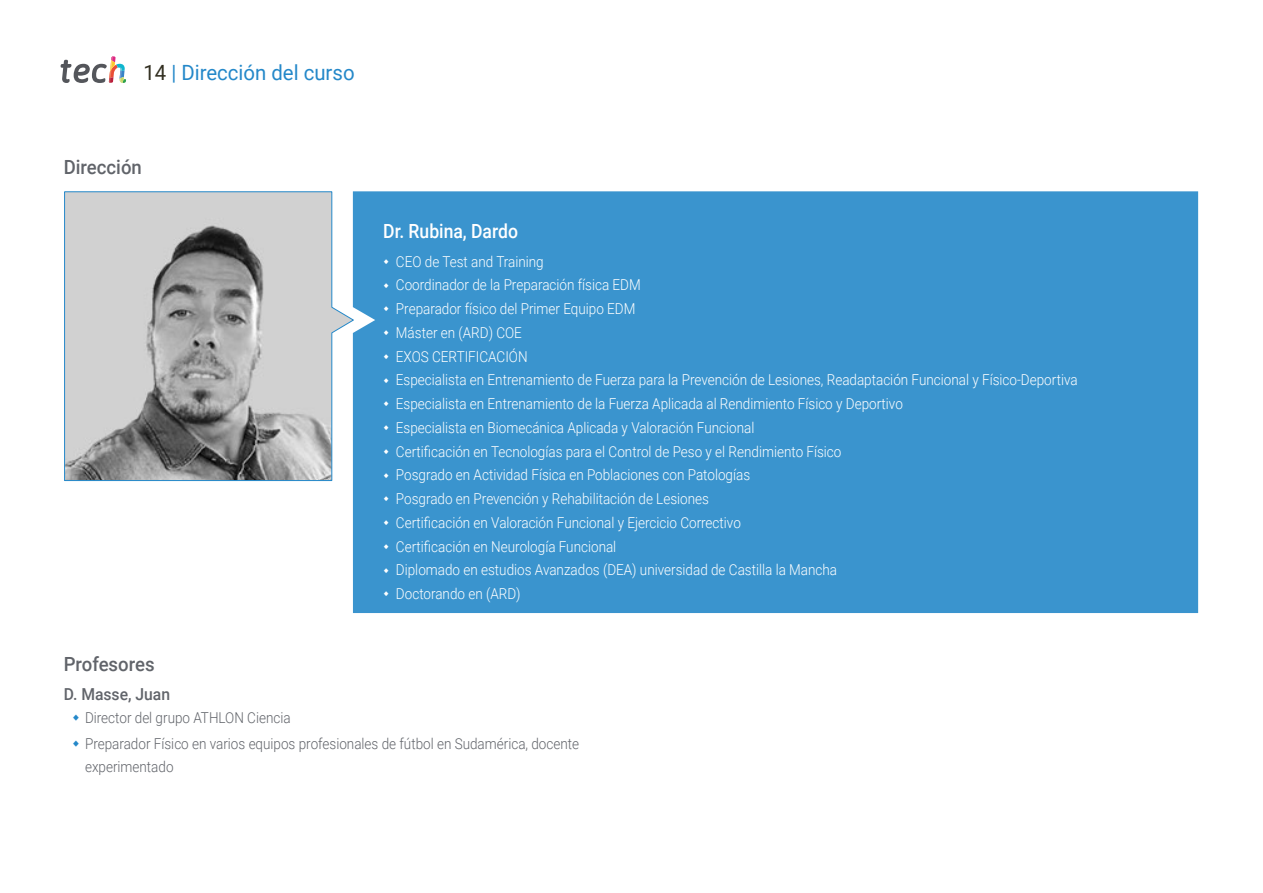
<style>
.page{position:relative;width:1263px;height:893px;background:#fff}
.page>*{position:absolute;margin:0;border:0;box-sizing:border-box;transform-origin:0 0}
.t1{font:21px "Roboto";color:#2488c9}
.t2{font:500 19.5px "Roboto";color:#61646a;scale:.95 1}
.t3{font:500 19.5px "Roboto";color:#fff;scale:.9 1}
.t4{font:500 16.5px "Roboto";color:#61646a;scale:.95 1}
.t5{font:300 15px/23.7px "Roboto";color:#fff;scale:.9 1}
.t6{font:300 15px/26.7px "Roboto";color:#61646a;scale:.9 1}
.s1{color:#312e20}
</style>
<div class="page">
<svg style="left:61px;top:56px;width:65px;height:27px"></svg>
<div style="left:353px;top:191px;width:845px;height:422px;background:#3a94ce"></div>
<svg style="left:64px;top:191px;width:290px;height:290px;background:#b5b6b7"></svg>
<svg style="left:384px;top:259px;width:4px;height:5px"></svg>
<svg style="left:384px;top:283px;width:4px;height:5px"></svg>
<svg style="left:384px;top:306px;width:4px;height:5px"></svg>
<svg style="left:384px;top:330px;width:4px;height:5px"></svg>
<svg style="left:384px;top:354px;width:4px;height:5px"></svg>
<svg style="left:384px;top:378px;width:4px;height:5px"></svg>
<svg style="left:384px;top:401px;width:4px;height:5px"></svg>
<svg style="left:384px;top:425px;width:4px;height:5px"></svg>
<svg style="left:384px;top:449px;width:4px;height:5px"></svg>
<svg style="left:384px;top:473px;width:4px;height:5px"></svg>
<svg style="left:384px;top:496px;width:4px;height:5px"></svg>
<svg style="left:384px;top:520px;width:4px;height:5px"></svg>
<svg style="left:384px;top:544px;width:4px;height:5px"></svg>
<svg style="left:384px;top:568px;width:4px;height:5px"></svg>
<svg style="left:384px;top:591px;width:4px;height:5px"></svg>
<h1 class="t1" style="left:144px;top:57px;width:213px"><span class="s1">14</span> | Dirección del curso</h1>
<h2 class="t2" style="left:64px;top:153px;width:84px">Dirección</h2>
<h2 class="t3" style="left:383px;top:217px;width:151px">Dr. Rubina, Dardo</h2>
<p class="t5" style="left:396px;top:249px;width:759px">CEO de Test and Training<br>Coordinador de la Preparación física EDM<br>Preparador físico del Primer Equipo EDM<br>Máster en (ARD) COE<br>EXOS CERTIFICACIÓN<br>Especialista en Entrenamiento de Fuerza para la Prevención de Lesiones, Readaptación Funcional y Físico-Deportiva Especialista en Entrenamiento de la Fuerza Aplicada al Rendimiento Físico y Deportivo<br>Especialista en Biomecánica Aplicada y Valoración Funcional<br>Certificación en Tecnologías para el Control de Peso y el Rendimiento Físico<br>Posgrado en Actividad Física en Poblaciones con Patologías<br>Posgrado en Prevención y Rehabilitación de Lesiones<br>Certificación en Valoración Funcional y Ejercicio Correctivo<br>Certificación en Neurología Funcional<br>Diplomado en estudios Avanzados (DEA) universidad de Castilla la Mancha<br>Doctorando en (ARD)</p>
<h2 class="t2" style="left:64px;top:650px;width:97px">Profesores</h2>
<p class="t4" style="left:64px;top:683px;width:113px">D. Masse, Juan</p>
<p class="t6" style="left:85px;top:703px;width:550px">Director del grupo ATHLON Ciencia<br>Preparador Físico en varios equipos profesionales de fútbol en Sudamérica, docente</p>
<p class="t6" style="left:85px;top:752px;width:100px">experimentado</p>
</div>
